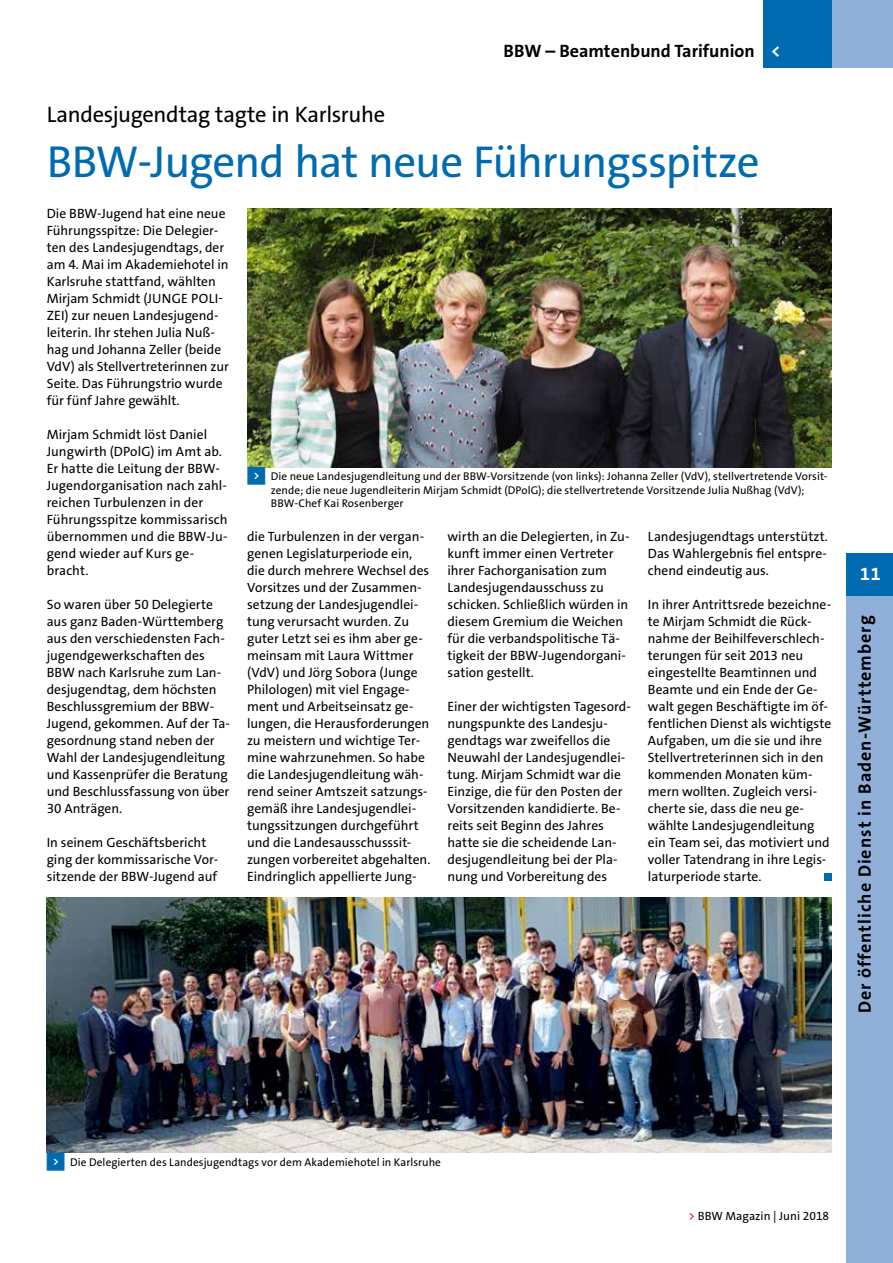
<style>
.page{position:relative;width:893px;height:1263px;background:#fff}
.page>*{position:absolute;margin:0;border:0;box-sizing:border-box;transform-origin:0 0}
.t1{font:45px "The Sans Os F";letter-spacing:-.025em;color:#006bb1}
.t2{font:22.5px "The Sans Os F";letter-spacing:-.015em;color:#000}
.t3{font:700 18px "The Sans Os F";letter-spacing:.055em;color:#000}
.t4{font:700 18px "The Sans Os F";color:#000}
.t5{font:700 18px "The Sans Os F";color:#fff}
.t6{font:13.5px/17px "The Sans Os F";color:#000}
.t7{font:12px "The Sans Os F";color:#000}
.t8{font:11.25px/13.5px "The Sans Os F";letter-spacing:.005em;color:#000}
.t9{font:9px "The Sans Os F";color:#000}
.s1{font-family:"Top Numbers";color:#006bb1}
.s2{color:#c40075}
</style>
<div class="page">
<div style="left:824px;top:874px;width:7px;height:7px;background:#006bb1"></div>
<img style="left:47px;top:897px;width:784px;height:256px">
<img style="left:247px;top:209px;width:585px;height:258px">
<div style="left:831px;top:0;width:62px;height:68px;background:#91b0d9"></div>
<div style="left:763px;top:0;width:68px;height:68px;background:#006bb1"></div>
<div style="left:846px;top:553px;width:47px;height:710px;background:#91b0d9"></div>
<div style="left:846px;top:553px;width:47px;height:42px;background:#006bb1"></div>
<h3 class="t4" style="left:504px;top:40px;width:253px">BBW – Beamtenbund Tarifunion</h3>
<h3 class="t5" style="left:771px;top:39px;width:11px">&lt;</h3>
<h2 class="t2" style="left:47px;top:100px;width:340px">Landesjugendtag tagte in Karlsruhe</h2>
<h1 class="t1" style="left:47px;top:133px;width:714px">BBW-Jugend hat neue Führungsspitze</h1>
<p class="t6" style="left:47px;top:205px;width:184px">Die BBW-Jugend hat eine neue<br>Führungsspitze: Die Delegier&shy;ten des Landesjugendtags, der am 4. Mai im Akademiehotel in<br>Karlsruhe stattfand, wählten<br>Mirjam Schmidt (JUNGE POLI-<br>ZEI) zur neuen Landesjugend&shy;leiterin. Ihr stehen Julia Nuß&shy;hag und Johanna Zeller (beide<br>VdV) als Stellvertreterinnen zur<br>Seite. Das Führungstrio wurde für fünf Jahre gewählt.</p>
<p class="t6" style="left:47px;top:426px;width:182px">Mirjam Schmidt löst Daniel<br>Jungwirth (DPolG) im Amt ab.<br>Er hatte die Leitung der BBW-<br>Jugendorganisation nach zahl&shy;reichen Turbulenzen in der<br>Führungsspitze kommissarisch übernommen und die BBW-Ju&shy;gend wieder auf Kurs ge&shy;bracht.</p>
<p class="t6" style="left:47px;top:596px;width:185px">So waren über 50 Delegierte aus ganz Baden-Württemberg aus den verschiedensten Fach&shy;jugendgewerkschaften des<br>BBW nach Karlsruhe zum Lan&shy;desjugendtag, dem höchsten<br>Beschlussgremium der BBW-<br>Jugend, gekommen. Auf der Ta&shy;gesordnung stand neben der<br>Wahl der Landesjugendleitung und Kassenprüfer die Beratung und Beschlussfassung von über<br>30 Anträgen.</p>
<p class="t6" style="left:47px;top:834px;width:173px">In seinem Geschäftsbericht ging der kommissarische Vor&shy;sitzende der BBW-Jugend auf</p>
<p class="t8" style="left:271px;top:470px;width:558px;text-indent:-23px"><span class="s1">&lt;</span> Die neue Landesjugendleitung und der BBW-Vorsitzende (von links): Johanna Zeller (VdV), stellvertretende Vorsit&shy;zende; die neue Jugendleiterin Mirjam Schmidt (DPolG); die stellvertretende Vorsitzende Julia Nußhag (VdV);<br>BBW-Chef Kai Rosenberger</p>
<p class="t6" style="left:247px;top:528px;width:185px">die Turbulenzen in der vergan&shy;genen Legislaturperiode ein, die durch mehrere Wechsel des<br>Vorsitzes und der Zusammen&shy;setzung der Landesjugendlei&shy;tung verursacht wurden. Zu guter Letzt sei es ihm aber ge&shy;meinsam mit Laura Wittmer (VdV) und Jörg Sobora (Junge<br>Philologen) mit viel Engage&shy;ment und Arbeitseinsatz ge&shy;lungen, die Herausforderungen zu meistern und wichtige Ter&shy;mine wahrzunehmen. So habe die Landesjugendleitung wäh&shy;rend seiner Amtszeit satzungs&shy;gemäß ihre Landesjugendlei&shy;tungssitzungen durchgeführt und die Landesausschusssit&shy;zungen vorbereitet abgehalten.<br>Eindringlich appellierte Jung-</p>
<p class="t6" style="left:448px;top:528px;width:184px">wirth an die Delegierten, in Zu&shy;kunft immer einen Vertreter ihrer Fachorganisation zum<br>Landesjugendausschuss zu schicken. Schließlich würden in diesem Gremium die Weichen für die verbandspolitische Tä&shy;tigkeit der BBW-Jugendorgani&shy;sation gestellt.</p>
<p class="t6" style="left:648px;top:528px;width:182px;text-align:justify">Landesjugendtags unterstützt.<br>Das Wahlergebnis fiel entspre&shy;chend eindeutig aus.</p>
<p class="t6" style="left:648px;top:596px;width:185px">In ihrer Antrittsrede bezeichne&shy;te Mirjam Schmidt die Rück&shy;nahme der Beihilfeverschlech&shy;terungen für seit 2013 neu eingestellte Beamtinnen und<br>Beamte und ein Ende der Ge&shy;walt gegen Beschäftigte im öf&shy;fentlichen Dienst als wichtigste<br>Aufgaben, um die sie und ihre<br>Stellvertreterinnen sich in den kommenden Monaten küm&shy;mern wollten. Zugleich versi&shy;cherte sie, dass die neu ge&shy;wählte Landesjugendleitung ein Team sei, das motiviert und voller Tatendrang in ihre Legis&shy;laturperiode starte.</p>
<p class="t9" style="left:818px;top:942px;width:42px;rotate:-90deg">© BBW (2)</p>
<p class="t6" style="left:448px;top:698px;width:185px">Einer der wichtigsten Tagesord&shy;nungspunkte des Landesju&shy;gendtags war zweifellos die<br>Neuwahl der Landesjugendlei&shy;tung. Mirjam Schmidt war die<br>Einzige, die für den Posten der<br>Vorsitzenden kandidierte. Be&shy;reits seit Beginn des Jahres hatte sie die scheidende Lan&shy;desjugendleitung bei der Pla&shy;nung und Vorbereitung des</p>
<h3 class="t5" style="left:860px;top:562px;width:22px">11</h3>
<h3 class="t3" style="left:853px;top:1013px;width:399px;rotate:-90deg">Der öffentliche Dienst in Baden-Württemberg</h3>
<p class="t8" style="left:47px;top:1155px;width:396px"><span class="s1">&lt;</span> Die Delegierten des Landesjugendtags vor dem Akademiehotel in Karlsruhe</p>
<p class="t7" style="left:689px;top:1208px;width:142px"><span class="s2">&gt;</span> BBW Magazin | Juni 2018</p>
</div>
